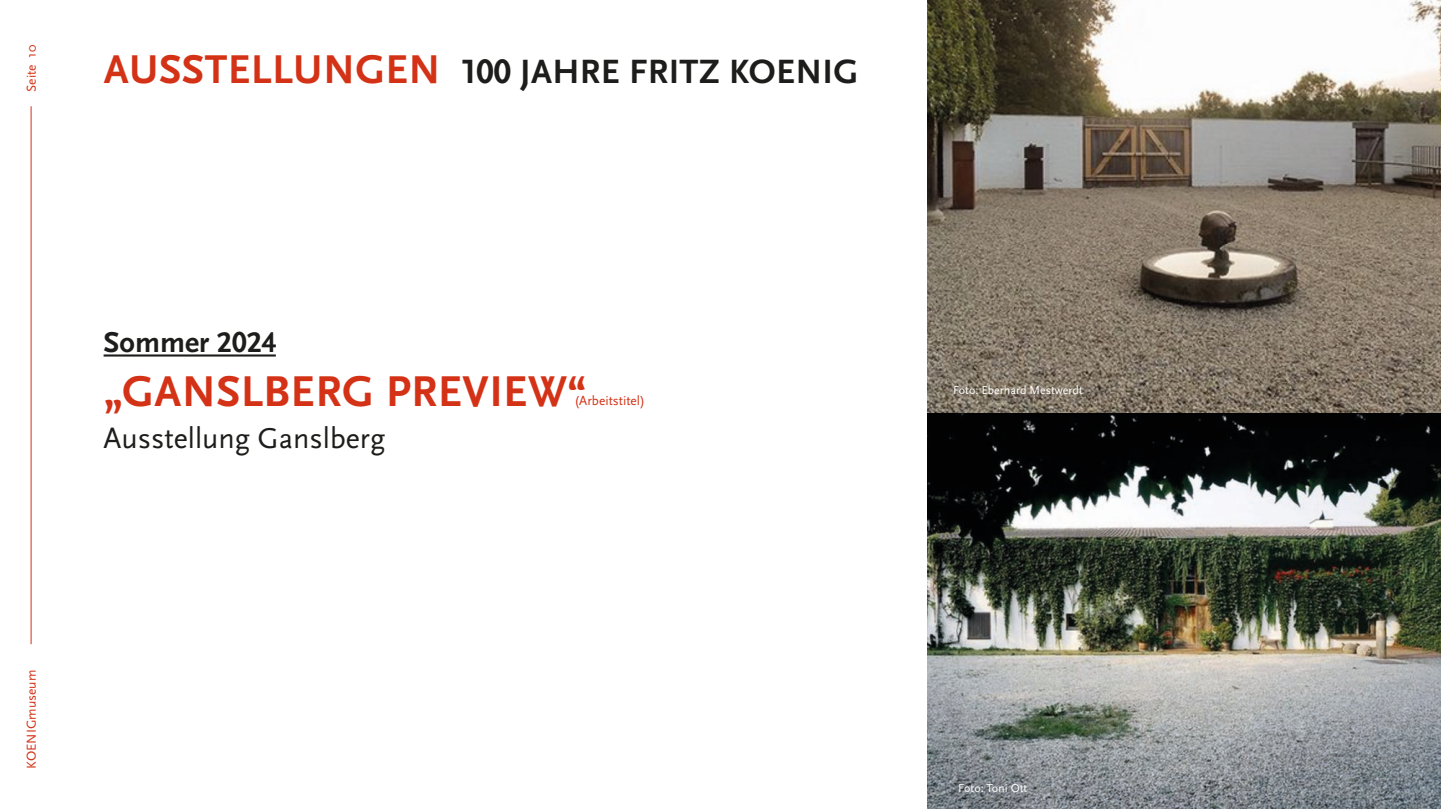
<style>
.page{position:relative;width:1441px;height:810px;background:#fff}
.page>*{position:absolute;margin:0;border:0;box-sizing:border-box;transform-origin:0 0}
.t1{font:700 45px "Scala Sans Pro";letter-spacing:.01em;color:#d43216}
.t2{font:700 35.25px "Scala Sans Pro";letter-spacing:.01em;color:#1d1d1b}
.t3{font:30px "Scala Sans Pro";color:#1d1d1b}
.t4{font:700 30px "Scala Sans Pro";color:#1d1d1b}
.t5{font:13.5px "Scala Sans Pro";color:#d43216}
.t6{font:12px "Scala Sans Pro";color:#fff}
.s1{font-size:42px;color:#d43216}
</style>
<div class="page">
<hr style="left:31px;top:106px;width:1px;height:538px;background:#d43216">
<hr style="left:104px;top:354px;width:172px;height:3px;background:#1d1d1b">
<img style="left:927px;top:0;width:513px;height:809px">
<p class="t5" style="left:24px;top:92px;width:49px;rotate:-90deg">Seite 10</p>
<p class="t2" style="left:104px;top:52px;width:756px"><span class="s1">AUSSTELLUNGEN</span> 100 JAHRE FRITZ KOENIG</p>
<p class="t4" style="left:104px;top:325px;width:174px">Sommer 2024</p>
<p class="t1" style="left:104px;top:365px;width:484px">„GANSLBERG PREVIEW“</p>
<p class="t5" style="left:574px;top:393px;width:72px">(Arbeitstitel)</p>
<p class="t3" style="left:104px;top:422px;width:283px">Ausstellung Ganslberg</p>
<p class="t5" style="left:24px;top:769px;width:100px;rotate:-90deg">KOENIGmuseum</p>
<p class="t6" style="left:952px;top:383px;width:131px">Foto: Eberhard Mestwerdt</p>
<p class="t6" style="left:958px;top:781px;width:70px">Foto: Toni Ott</p>
</div>
